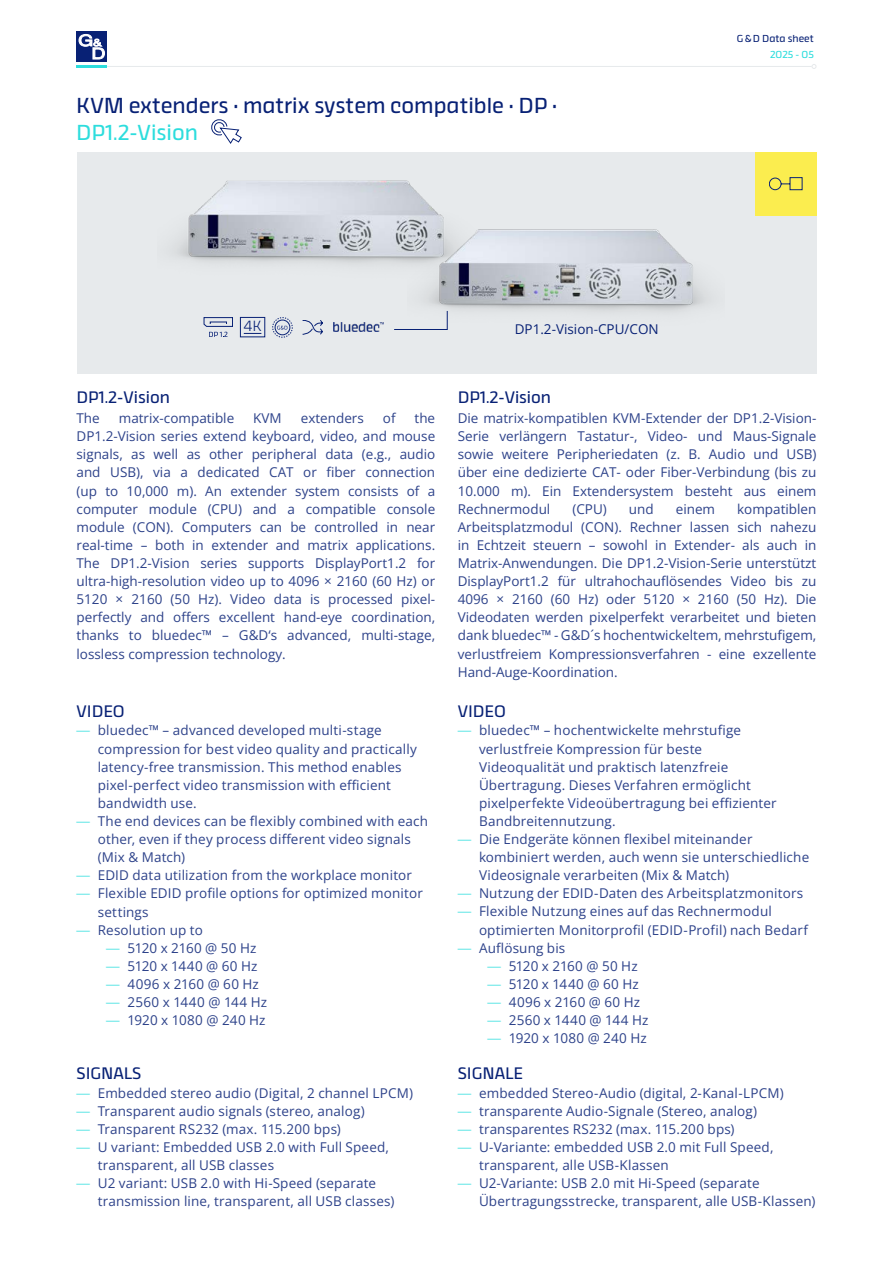
<style>
.page{position:relative;width:893px;height:1263px;background:#fff}
.page>*{position:absolute;margin:0;border:0;box-sizing:border-box;transform-origin:0 0}
.t1{font:22.5px "Thicker";color:#082175}
.t2{font:22.5px "Thicker";color:#2ddddd}
.t3{font:17.25px "Thicker";color:#082175}
.t4{font:300 15.3px "Thicker";color:#082175}
.t5{font:13.5px/18.1px "Open Sans";letter-spacing:.01em;color:#2d428a}
.t6{font:13.5px "Open Sans";color:#082175}
.t7{font:10.5px "Thicker";color:#082175}
.t8{font:10.5px "Thicker";color:#2ddddd}
.s1{font-family:"Segoe UI";color:#4de2e2}
</style>
<div class="page">
<div style="left:77px;top:152px;width:739px;height:222px;background:#e7eaec"></div>
<img style="left:333px;top:322px;width:51px;height:10px">
<svg style="left:204px;top:317px;width:29px;height:20px"></svg>
<svg style="left:277px;top:326px;width:10px;height:4px"></svg>
<div style="left:275px;top:320px;width:15px;height:15px;border:1px solid #082175;border-radius:50%"></div>
<div style="left:272px;top:317px;width:21px;height:20px;border:1px dashed #082175;border-radius:50%"></div>
<div style="left:240px;top:317px;width:25px;height:20px;border:1px solid #082175"></div>
<svg style="left:244px;top:333px;width:17px;height:1px"></svg>
<svg style="left:303px;top:320px;width:20px;height:14px"></svg>
<div style="left:755px;top:152px;width:61px;height:64px;background:#fbed4f"></div>
<svg style="left:769px;top:177px;width:33px;height:13px"></svg>
<img style="left:173px;top:180px;width:270px;height:84px">
<img style="left:408px;top:217px;width:302px;height:95px">
<svg style="left:394px;top:310px;width:54px;height:20px"></svg>
<hr style="left:77px;top:66px;width:735px;height:1px;background:#e7eaec">
<svg style="left:812px;top:64px;width:4px;height:5px"></svg>
<div style="left:77px;top:32px;width:30px;height:30px;background:#082175"></div>
<svg style="left:79px;top:34px;width:26px;height:25px"></svg>
<hr style="left:77px;top:65px;width:30px;height:3px;background:#2ddddd">
<h1 class="t1" style="left:76px;top:91px;width:482px">KVM extenders • matrix system compatible • DP •</h1>
<h1 class="t2" style="left:76px;top:118px;width:123px">DP1.2-Vision</h1>
<p class="t4" style="left:244px;top:316px;width:19px">4K</p>
<p class="t6" style="left:515px;top:320px;width:145px">DP1.2-Vision-CPU/CON</p>
<p class="t7" style="left:737px;top:32px;width:78px">G &amp; D Data sheet</p>
<p class="t8" style="left:770px;top:48px;width:45px">2025 - 05</p>
<p class="t3" style="left:77px;top:387px;width:95px">DP1.2-Vision</p>
<p class="t5" style="left:77px;top:409px;width:25px">The</p>
<p class="t5" style="left:119px;top:409px;width:117px">matrix-compatible</p>
<p class="t5" style="left:253px;top:409px;width:30px">KVM</p>
<p class="t5" style="left:301px;top:409px;width:65px">extenders</p>
<p class="t5" style="left:383px;top:409px;width:14px">of</p>
<p class="t5" style="left:77px;top:409px;width:360px;text-align:justify;text-indent:338px">the DP1.2-Vision series extend keyboard, video, and mouse signals, as well as other peripheral data (e.g., audio and USB), via a dedicated CAT or fiber connection (up to 10,000 m). An extender system consists of a computer module (CPU) and a compatible console module (CON). Computers can be controlled in near real-time – both in extender and matrix applications.<br>The DP1.2-Vision series supports DisplayPort1.2 for ultra-high-resolution video up to 4096 × 2160 (60 Hz) or 5120 × 2160 (50 Hz). Video data is processed pixel&shy;perfectly and offers excellent hand-eye coordination, thanks to bluedec™ – G&amp;D‘s advanced, multi-stage, lossless compression technology.</p>
<p class="t3" style="left:77px;top:700px;width:50px">VIDEO</p>
<p class="t5" style="left:98px;top:721px;width:321px;text-indent:-21px"><span class="s1">—</span> bluedec™ – advanced developed multi-stage compression for best video quality and practically latency-free transmission. This method enables pixel-perfect video transmission with efficient bandwidth use.</p>
<p class="t5" style="left:98px;top:812px;width:332px;text-indent:-21px"><span class="s1">—</span> The end devices can be flexibly combined with each other, even if they process different video signals (Mix &amp; Match)</p>
<p class="t5" style="left:77px;top:866px;width:337px"><span class="s1">—</span> EDID data utilization from the workplace monitor</p>
<p class="t5" style="left:98px;top:884px;width:327px;text-indent:-21px"><span class="s1">—</span> Flexible EDID profile options for optimized monitor settings</p>
<p class="t5" style="left:77px;top:920px;width:128px"><span class="s1">—</span> Resolution up to</p>
<p class="t5" style="left:106px;top:938px;width:152px"><span class="s1">—</span> 5120 x 2160 @ 50 Hz</p>
<p class="t5" style="left:106px;top:956px;width:153px"><span class="s1">—</span> 5120 x 1440 @ 60 Hz</p>
<p class="t5" style="left:106px;top:975px;width:154px"><span class="s1">—</span> 4096 x 2160 @ 60 Hz</p>
<p class="t5" style="left:106px;top:993px;width:162px"><span class="s1">—</span> 2560 x 1440 @ 144 Hz</p>
<p class="t5" style="left:106px;top:1011px;width:161px"><span class="s1">—</span> 1920 x 1080 @ 240 Hz</p>
<p class="t3" style="left:77px;top:1062px;width:66px">SIGNALS</p>
<p class="t5" style="left:77px;top:1083px;width:338px"><span class="s1">—</span> Embedded stereo audio (Digital, 2 channel LPCM)</p>
<p class="t5" style="left:77px;top:1101px;width:290px"><span class="s1">—</span> Transparent audio signals (stereo, analog)</p>
<p class="t5" style="left:77px;top:1119px;width:266px"><span class="s1">—</span> Transparent RS232 (max. 115.200 bps)</p>
<p class="t5" style="left:98px;top:1137px;width:293px;text-indent:-21px"><span class="s1">—</span> U variant: Embedded USB 2.0 with Full Speed, transparent, all USB classes</p>
<p class="t5" style="left:98px;top:1174px;width:298px;text-indent:-21px"><span class="s1">—</span> U2 variant: USB 2.0 with Hi-Speed (separate transmission line, transparent, all USB classes)</p>
<p class="t3" style="left:458px;top:387px;width:95px">DP1.2-Vision</p>
<p class="t5" style="left:458px;top:409px;width:360px;text-align:justify">Die matrix-kompatiblen KVM-Extender der DP1.2-Vision-Serie verlängern Tastatur-, Video- und Maus-Signale sowie weitere Peripheriedaten (z. B. Audio und USB) über eine dedizierte CAT- oder Fiber-Verbindung (bis zu 10.000 m). Ein Extendersystem besteht aus einem Rechnermodul</p>
<p class="t5" style="left:458px;top:499px;width:360px;text-align:justify;text-indent:279px">kompatiblen Arbeitsplatzmodul (CON). Rechner lassen sich nahezu in Echtzeit steuern – sowohl in Extender- als auch in Matrix-Anwendungen. Die DP1.2-Vision-Serie unterstützt DisplayPort1.2 für ultrahochauflösendes Video bis zu 4096 × 2160 (60 Hz) oder 5120 × 2160 (50 Hz). Die Videodaten werden pixelperfekt verarbeitet und bieten dank bluedec™ - G&amp;D´s hochentwickeltem, mehrstufigem, verlustfreiem Kompressionsverfahren - eine exzellente Hand-Auge-Koordination.</p>
<p class="t3" style="left:458px;top:700px;width:50px">VIDEO</p>
<p class="t5" style="left:479px;top:721px;width:299px;text-indent:-21px"><span class="s1">—</span> bluedec™ – hochentwickelte mehrstufige verlustfreie Kompression für beste Videoqualität und praktisch latenzfreie Übertragung. Dieses Verfahren ermöglicht pixelperfekte Videoübertragung bei effizienter Bandbreitennutzung.</p>
<p class="t5" style="left:479px;top:830px;width:332px;text-indent:-21px"><span class="s1">—</span> Die Endgeräte können flexibel miteinander kombiniert werden, auch wenn sie unterschiedliche<br>Videosignale verarbeiten (Mix &amp; Match)</p>
<p class="t5" style="left:458px;top:884px;width:347px"><span class="s1">—</span> Nutzung der EDID-Daten des Arbeitsplatzmonitors</p>
<p class="t5" style="left:479px;top:902px;width:331px;text-indent:-21px"><span class="s1">—</span> Flexible Nutzung eines auf das Rechnermodul optimierten Monitorprofil (EDID-Profil) nach Bedarf</p>
<p class="t5" style="left:458px;top:938px;width:109px"><span class="s1">—</span> Auflösung bis</p>
<p class="t5" style="left:487px;top:956px;width:152px"><span class="s1">—</span> 5120 x 2160 @ 50 Hz</p>
<p class="t5" style="left:487px;top:974px;width:153px"><span class="s1">—</span> 5120 x 1440 @ 60 Hz</p>
<p class="t5" style="left:487px;top:993px;width:154px"><span class="s1">—</span> 4096 x 2160 @ 60 Hz</p>
<p class="t5" style="left:487px;top:1011px;width:162px"><span class="s1">—</span> 2560 x 1440 @ 144 Hz</p>
<p class="t5" style="left:487px;top:1029px;width:161px"><span class="s1">—</span> 1920 x 1080 @ 240 Hz</p>
<p class="t3" style="left:458px;top:1062px;width:67px">SIGNALE</p>
<p class="t5" style="left:458px;top:1083px;width:327px"><span class="s1">—</span> embedded Stereo-Audio (digital, 2-Kanal-LPCM)</p>
<p class="t5" style="left:458px;top:1101px;width:301px"><span class="s1">—</span> transparente Audio-Signale (Stereo, analog)</p>
<p class="t5" style="left:458px;top:1119px;width:278px"><span class="s1">—</span> transparentes RS232 (max. 115.200 bps)</p>
<p class="t5" style="left:479px;top:1137px;width:296px;text-indent:-21px"><span class="s1">—</span> U-Variante: embedded USB 2.0 mit Full Speed, transparent, alle USB-Klassen</p>
<p class="t5" style="left:479px;top:1174px;width:338px;text-indent:-21px"><span class="s1">—</span> U2-Variante: USB 2.0 mit Hi-Speed (separate<br>Übertragungsstrecke, transparent, alle USB-Klassen)</p>
<p class="t5" style="left:572px;top:499px;width:36px">(CPU)</p>
<p class="t5" style="left:629px;top:499px;width:26px">und</p>
<p class="t5" style="left:676px;top:499px;width:41px">einem</p>
</div>
